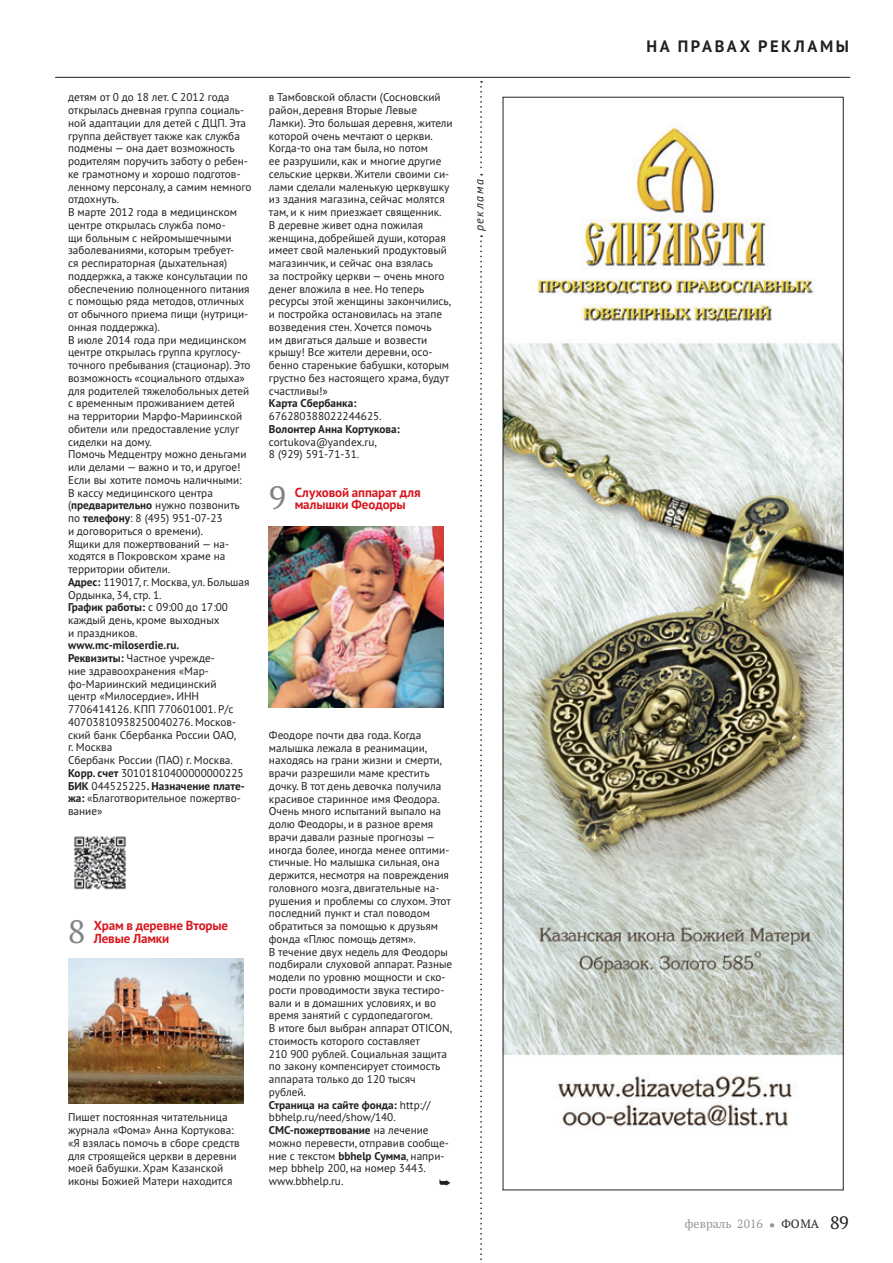
<style>
.page{position:relative;width:893px;height:1263px;background:#fff}
.page>*{position:absolute;margin:0;border:0;box-sizing:border-box;transform-origin:0 0}
.t1{font:32.4px "PT Serif";color:#808285}
.t2{font:700 16.5px "PT Sans";color:#231f20}
.t3{font:700 13.05px/12.8px "PT Sans";letter-spacing:-.01em;color:#d7171f}
.t4{font:12px "PT Serif";color:#939598}
.t5{font:italic 12px "PT Sans";letter-spacing:.13em;color:#231f20}
.t6{font:11.25px/12.8px "PT Sans";color:#231f20}
.t7{font:700 11.25px "PT Sans";color:#231f20}
.s1{font-weight:700}
.s2{font-size:15px}
.s3{color:#231f20}
.s4{font-size:18px;color:#231f20}
</style>
<div class="page">
<hr style="left:55px;top:77px;width:795px;height:1px;background:#231f20">
<img style="left:74px;top:836px;width:52px;height:54px">
<svg style="left:480px;top:235px;width:2px;height:1025px"></svg>
<svg style="left:480px;top:81px;width:2px;height:94px"></svg>
<img style="left:68px;top:959px;width:175px;height:144px">
<img style="left:268px;top:527px;width:176px;height:180px">
<img style="left:505px;top:123px;width:336px;height:1004px">
<p class="t6" style="left:68px;top:91px;width:185px">детям от 0 до 18 лет. С 2012 года открылась дневная группа социаль&shy;ной адаптации для детей с ДЦП. Эта группа действует также как служба подмены — она дает возможность родителям поручить заботу о ребен&shy;ке грамотному и хорошо подготов&shy;ленному персоналу, а самим немного отдохнуть.<br>В марте 2012 года в медицинском центре открылась служба помо-<br>щи больным с нейромышечными заболеваниями, которым требует-<br>ся респираторная (дыхательная) поддержка, а также консультации по обеспечению полноценного питания с помощью ряда методов, отличных от обычного приема пищи (нутрици&shy;онная поддержка).<br>В июле 2014 года при медицинском центре открылась группа круглосу&shy;точного пребывания (стационар). Это возможность «социального отдыха» для родителей тяжелобольных детей с временным проживанием детей<br>на территории Марфо-Мариинской обители или предоставление услуг сиделки на дому.<br>Помочь Медцентру можно деньгами или делами — важно и то, и другое!<br>Если вы хотите помочь наличными:<br>В кассу медицинского центра (<span class="s1">предварительно</span> нужно позвонить по <span class="s1">телефону</span>: 8 (495) 951-07-23<br>и договориться о времени).<br>Ящики для пожертвований — на&shy;ходятся в Покровском храме на территории обители.<br><span class="s1">Адрес:</span> 119017, г. Москва, ул. Большая<br>Ордынка, 34, стр. 1.<br><span class="s1">График работы:</span> с 09:00 до 17:00 каждый день, кроме выходных<br>и праздников.</p>
<p class="t6" style="left:68px;top:639px;width:178px"><span class="s1">www.mc-miloserdie.ru.<br>Реквизиты:</span> Частное учрежде-<br>ние здравоохранения «Мар&shy;фо-Мариинский медицинский центр «Милосердие»<span class="s1">.</span> ИНН<br>7706414126. КПП 770601001. Р/с<br>40703810938250040276. Москов&shy;ский банк Сбербанка России ОАО,<br>г. Москва<br>Сбербанк России (ПАО) г. Москва.<br><span class="s1">Корр. счет</span> 30101810400000000225<br><span class="s1">БИК</span> 044525225<span class="s1">. Назначение плате&shy;жа:</span> «Благотворительное пожертво&shy;вание»</p>
<h1 class="t1" style="left:68px;top:910px;width:19px">8</h1>
<p class="t3" style="left:94px;top:919px;width:136px">Храм в деревне Вторые<br>Левые Ламки</p>
<p class="t6" style="left:68px;top:1111px;width:173px">Пишет постоянная читательница журнала «Фома» Анна Кортукова: «Я взялась помочь в сборе средств для строящейся церкви в деревни моей бабушки. Храм Казанской иконы Божией Матери находится</p>
<p class="t6" style="left:269px;top:91px;width:185px">в Тамбовской области (Сосновский район, деревня Вторые Левые<br>Ламки). Это большая деревня, жители которой очень мечтают о церкви.<br>Когда-то она там была, но потом<br>ее разрушили, как и многие другие сельские церкви. Жители своими си&shy;лами сделали маленькую церквушку из здания магазина, сейчас молятся там, и к ним приезжает священник.<br>В деревне живет одна пожилая женщина, добрейшей души, которая имеет свой маленький продуктовый магазинчик, и сейчас она взялась<br>за постройку церкви — очень много денег вложила в нее. Но теперь ресурсы этой женщины закончились, и постройка остановилась на этапе возведения стен. Хочется помочь<br>им двигаться дальше и возвести крышу! Все жители деревни, осо&shy;бенно старенькие бабушки, которым грустно без настоящего храма, будут счастливы!»</p>
<p class="t7" style="left:269px;top:396px;width:89px">Карта Сбербанка:</p>
<p class="t6" style="left:269px;top:409px;width:114px">676280388022244625.</p>
<p class="t7" style="left:269px;top:421px;width:132px">Волонтер Анна Кортукова:</p>
<p class="t6" style="left:269px;top:435px;width:109px">cortukova@yandex.ru,<br>8 (929) 591-71-31.</p>
<h1 class="t1" style="left:269px;top:477px;width:19px">9</h1>
<p class="t3" style="left:295px;top:485px;width:127px">Слуховой аппарат для малышки Феодоры</p>
<p class="t6" style="left:269px;top:728px;width:185px">Феодоре почти два года. Когда малышка лежала в реанимации, находясь на грани жизни и смерти, врачи разрешили маме крестить дочку. В тот день девочка получила красивое старинное имя Феодора.<br>Очень много испытаний выпало на долю Феодоры, и в разное время врачи давали разные прогнозы — иногда более, иногда менее оптими&shy;стичные. Но малышка сильная, она держится, несмотря на повреждения головного мозга, двигательные на&shy;рушения и проблемы со слухом. Этот последний пункт и стал поводом обратиться за помощью к друзьям фонда «Плюс помощь детям».<br>В течение двух недель для Феодоры подбирали слуховой аппарат. Разные модели по уровню мощности и ско&shy;рости проводимости звука тестиро&shy;вали и в домашних условиях, и во время занятий с сурдопедагогом.<br>В итоге был выбран аппарат OTI CON, стоимость которого составляет<br>210 900 рублей. Социальная защита по закону компенсирует стоимость аппарата только до 120 тысяч рублей.<br><span class="s1">Страница на сайте фонда:</span> http:// bbhelp.ru/need/show/140.<br><span class="s1">СМС-пожертвование</span> на лечение можно перевести, отправив сообще&shy;ние с текстом <span class="s1">bbhelp Сумма</span>, напри&shy;мер bbhelp 200, на номер 3443. www.bbhelp.ru.</p>
<p class="t5" style="left:472px;top:231px;width:54px;rotate:-90deg">реклама</p>
<h2 class="t2" style="left:647px;top:35px;width:44px">на права</h2>
<h2 class="t2" style="left:740px;top:35px;width:32px">х рекламы</h2>
<p class="t4" style="left:685px;top:1216px;width:165px">февраль 2016 <span class="s2">•</span> <span class="s3">ФОМА</span> <span class="s4">89</span></p>
</div>
